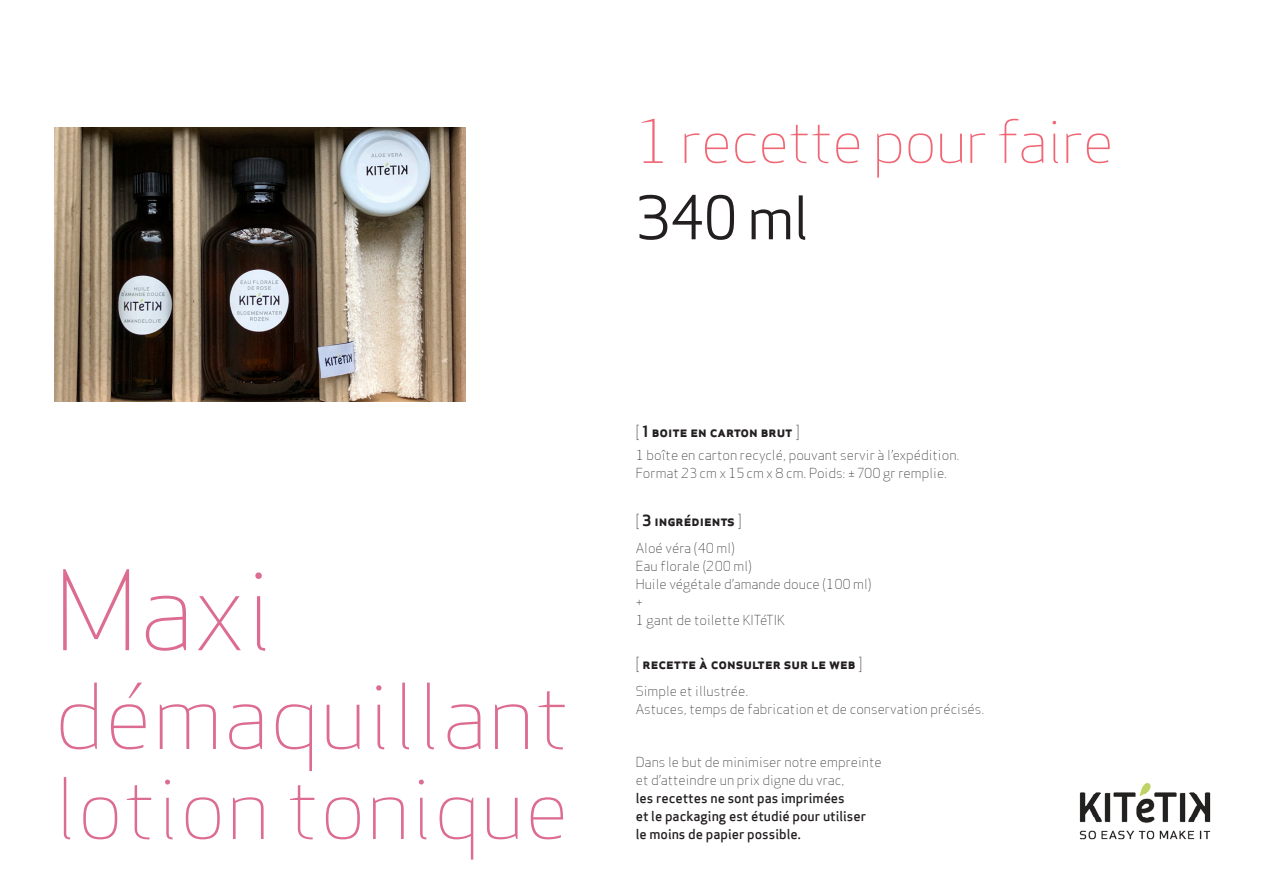
<style>
.page{position:relative;width:1263px;height:893px;background:#fff}
.page>*{position:absolute;margin:0;border:0;box-sizing:border-box;transform-origin:0 0}
.Body{font:108px "Apex Sans Light T";color:#dc6c90}
.Body-2{font:88.5px "Apex Sans Light T";color:#dc6c90}
.Body-3{font:82.5px "Apex Sans Light T";color:#dc6c90}
.Body-4{font:58.5px "Apex Sans Light T";letter-spacing:-.025em;color:#f16675}
.Body-5{font:58.5px "Apex Sans Book T";color:#231f20}
.Body-6{font:15px "Apex Sans Bold C";color:#231f20}
.Body-7{font:13.5px/18px "Apex Sans Light T";color:#231f20}
.Body-8{font:13.5px/18px "Apex Sans Medium T";color:#231f20}
.s1{font-family:"Apex Sans Light T"}
</style>
<div class="page">
<img style="left:54px;top:128px;width:412px;height:274px">
<img style="left:1079px;top:783px;width:132px;height:57px">
<p class="Body-4" style="left:636px;top:104px;width:480px">1 recette pour faire</p>
<p class="Body-5" style="left:636px;top:180px;width:175px">340 ml</p>
<p class="Body" style="left:54px;top:541px;width:222px">Maxi</p>
<p class="Body-2" style="left:54px;top:660px;width:518px">démaquillant</p>
<p class="Body-3" style="left:54px;top:756px;width:517px">lotion tonique</p>
<p class="Body-6" style="left:636px;top:422px;width:165px"><span class="s1">[</span> 1 boite en carton brut <span class="s1">]</span></p>
<p class="Body-7" style="left:636px;top:446px;width:325px">1 boîte en carton recyclé, pouvant servir à l’expédition.<br>Format 23 cm x 15 cm x 8 cm. Poids: ± 700 gr remplie.</p>
<p class="Body-6" style="left:636px;top:511px;width:107px"><span class="s1">[</span> 3 ingrédients <span class="s1">]</span></p>
<p class="Body-7" style="left:636px;top:539px;width:237px">Aloé véra (40 ml)<br>Eau florale (200 ml)<br>Huile végétale d’amande douce (100 ml) +<br>1 gant de toilette KITéTIK</p>
<p class="Body-6" style="left:636px;top:654px;width:228px"><span class="s1">[</span> recette à consulter sur le web <span class="s1">]</span></p>
<p class="Body-7" style="left:636px;top:682px;width:350px">Simple et illustrée.<br>Astuces, temps de fabrication et de conservation précisés.</p>
<p class="Body-8" style="left:636px;top:753px;width:248px"><span class="s1">Dans le but de minimiser notre empreinte et d’atteindre un prix digne du vrac,<br></span>les recettes ne sont pas imprimées<br>et le packaging est étudié pour utiliser<br>le moins de papier possible.</p>
</div>
